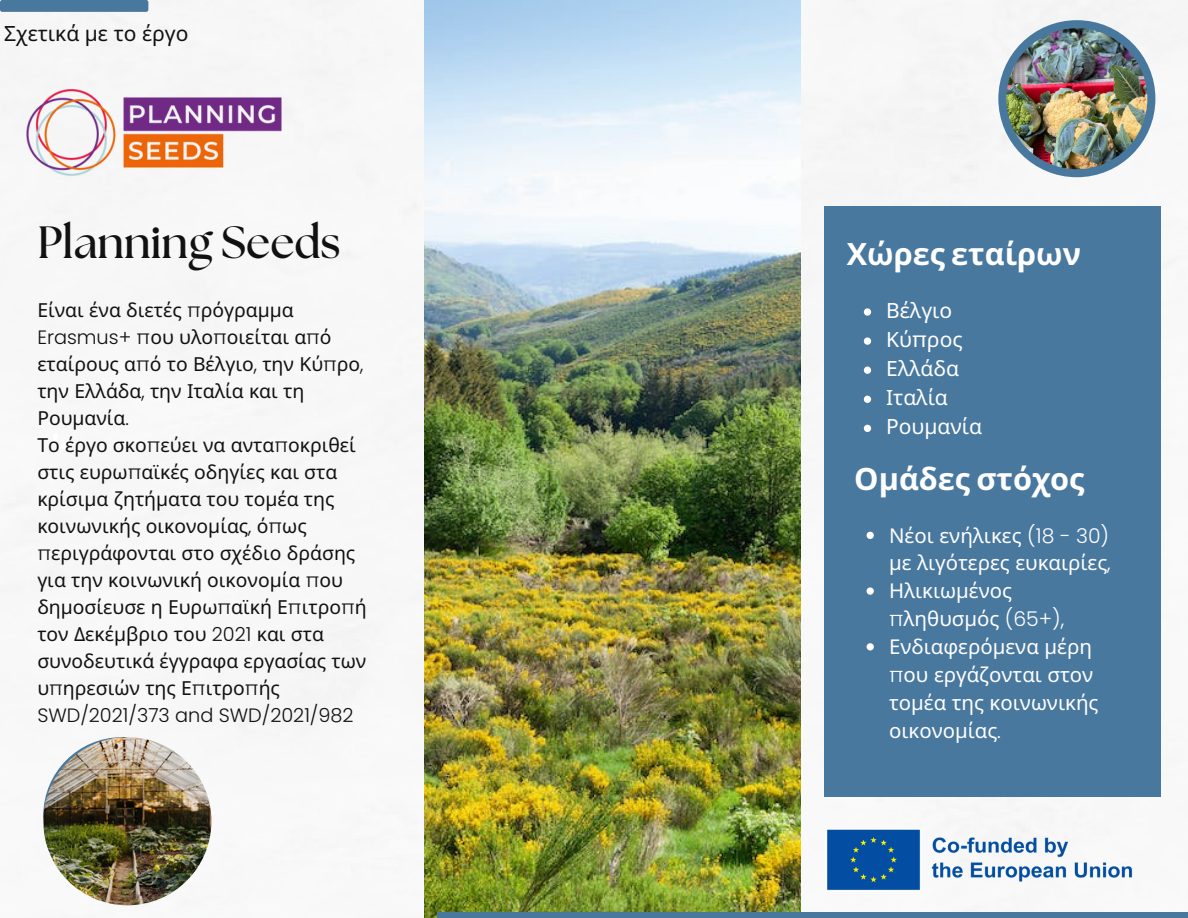
<style>
.page{position:relative;width:1188px;height:918px;background:#fff}
.page>*{position:absolute;margin:0;border:0;box-sizing:border-box;transform-origin:0 0}
.t1{font:700 45.15px "The Seasons";color:#111}
.t2{font:700 30.75px "Noto Sans";color:#fff}
.t3{font:21px "Noto Sans";color:#fff}
.t4{font:21px "Noto Sans";color:#111}
.t5{font:20.4px/27.9px "Noto Sans";color:#fff}
.t6{font:19.35px/27px "Noto Sans";color:#111}
.t7{font:300 19.35px "Poppins";color:#111}
.s1{font-family:"Poppins";font-weight:300}
.s2{font-family:"Poppins"}
</style>
<div class="page">
<img style="left:0;top:0;width:1188px;height:911px">
<svg style="left:53px;top:433px;width:15px;height:16px"></svg>
<div style="left:998px;top:20px;width:157px;height:157px;background:#49789f;border-radius:50%"></div>
<img style="left:1006px;top:28px;width:141px;height:141px;border-radius:50%">
<div style="left:0;top:0;width:148px;height:12px;background:#49789f;border-radius:2px"></div>
<img style="left:424px;top:0;width:377px;height:918px">
<div style="left:824px;top:207px;width:336px;height:590px;background:#49789f"></div>
<div style="left:438px;top:912px;width:750px;height:6px;background:#49789f"></div>
<img style="left:0;top:12px;width:330px;height:247px">
<img style="left:824px;top:826px;width:331px;height:68px">
<img style="left:43px;top:737px;width:168px;height:168px;border-radius:50%">
<svg style="left:864px;top:308px;width:7px;height:8px"></svg>
<svg style="left:864px;top:337px;width:7px;height:8px"></svg>
<svg style="left:864px;top:367px;width:7px;height:7px"></svg>
<svg style="left:864px;top:396px;width:7px;height:7px"></svg>
<svg style="left:864px;top:425px;width:7px;height:7px"></svg>
<svg style="left:867px;top:532px;width:7px;height:7px"></svg>
<svg style="left:867px;top:587px;width:7px;height:8px"></svg>
<svg style="left:867px;top:643px;width:7px;height:7px"></svg>
<p class="t4" style="left:4px;top:18px;width:186px">Σχετικά με το έργο</p>
<p class="t1" style="left:37px;top:222px;width:305px">Planning Seeds</p>
<p class="t6" style="left:37px;top:296px;width:328px">Είναι ένα διετές <span class="s1">π</span>ρόγραμμα<br><span class="s1">Erasmus+ π</span>ου υλο<span class="s1">π</span>οιείται α<span class="s1">π</span>ό εταίρους α<span class="s1">π</span>ό το Βέλγιο<span class="s1">,</span> την Κύ<span class="s1">π</span>ρο<span class="s1">, </span>την Ελλάδα<span class="s1">,</span> την Ιταλία και τη<br>Ρουμανία<span class="s1">.</span></p>
<p class="t6" style="left:37px;top:431px;width:331px">Το έργο σκο<span class="s1">π</span>εύει να αντα<span class="s1">π</span>οκριθεί στις ευρω<span class="s1">π</span>αϊκές οδηγίες και στα κρίσιμα ζητήματα του τομέα της κοινωνικής οικονομίας<span class="s1">,</span> ό<span class="s1">π</span>ως <span class="s1">π</span>εριγράφονται στο σχέδιο δράσης για την κοινωνική οικονομία <span class="s1">π</span>ου δημοσίευσε η Ευρω<span class="s1">π</span>αϊκή Ε<span class="s1">π</span>ιτρο<span class="s1">π</span>ή τον Δεκέμβριο του <span class="s1">2021</span> και στα συνοδευτικά έγγραφα εργασίας των υ<span class="s1">π</span>ηρεσιών της Ε<span class="s1">π</span>ιτρο<span class="s1">π</span>ής</p>
<p class="t7" style="left:37px;top:701px;width:318px">SWD/2021/373 and SWD/2021/982</p>
<p class="t2" style="left:847px;top:232px;width:236px">Χώρες εταίρων</p>
<p class="t3" style="left:886px;top:296px;width:68px">Βέλγιο</p>
<p class="t3" style="left:886px;top:325px;width:78px">Κύ<span class="s2">π</span>ρος</p>
<p class="t3" style="left:886px;top:354px;width:74px">Ελλάδα</p>
<p class="t3" style="left:886px;top:383px;width:63px">Ιταλία</p>
<p class="t3" style="left:886px;top:412px;width:97px">Ρουμανία</p>
<p class="t2" style="left:854px;top:458px;width:232px">Ομάδες στόχος</p>
<p class="t5" style="left:889px;top:521px;width:223px">Νέοι ενήλικες <span class="s1">(18 - 30) </span>με λιγότερες ευκαιρίες<span class="s1">,</span></p>
<p class="t5" style="left:889px;top:576px;width:177px">Ηλικιωμένος <span class="s1">π</span>ληθυσμός <span class="s1">(65+),</span></p>
<p class="t5" style="left:889px;top:632px;width:211px">Ενδιαφερόμενα μέρη <span class="s1">π</span>ου εργάζονται στον τομέα της κοινωνικής οικονομίας<span class="s1">.</span></p>
</div>
